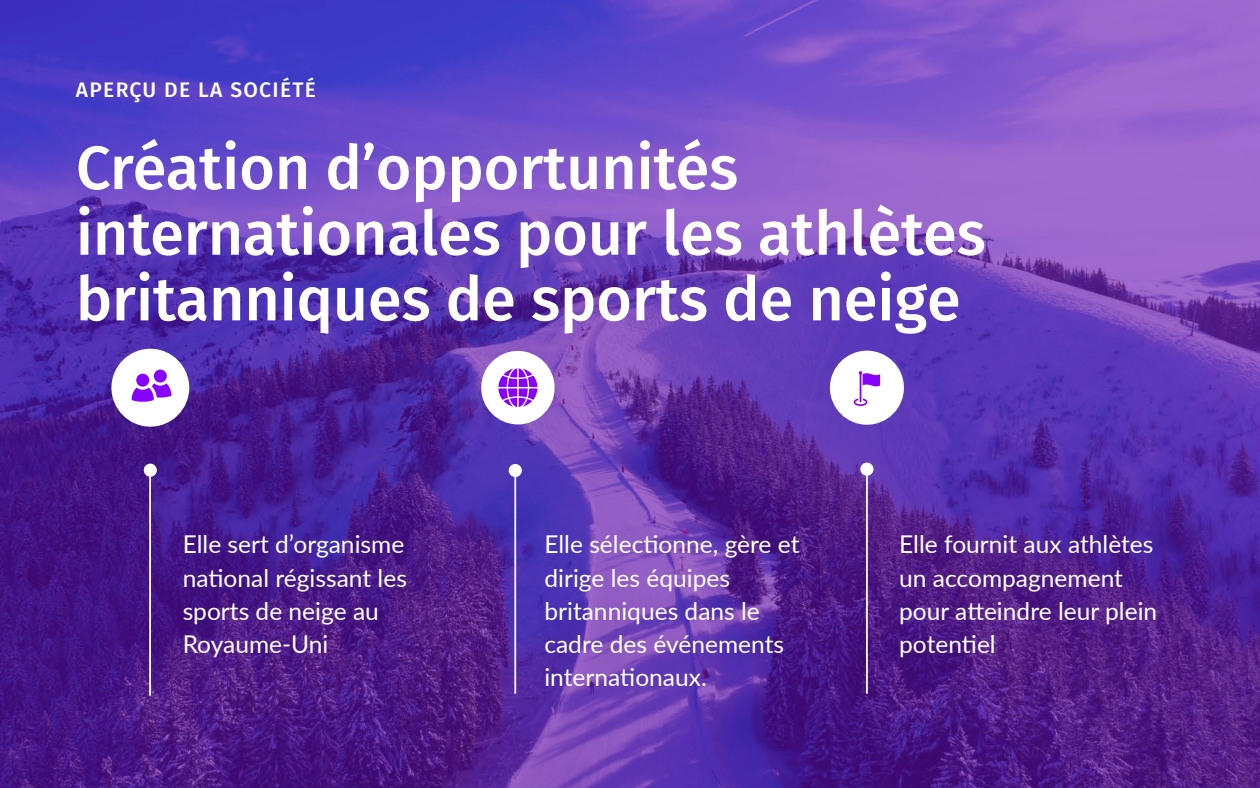
<style>
.page{position:relative;width:1260px;height:788px;background:#fff}
.page>*{position:absolute;margin:0;border:0;box-sizing:border-box;transform-origin:0 0}
.t1{font:500 61.25px/65.6px "Fira Sans";color:#fff}
.t2{font:24.5px/33.2px "Lato";color:#fff}
.t3{font:500 21px "Fira Sans";letter-spacing:.065em;color:#fff}
</style>
<div class="page">
<img style="left:0;top:0;width:1260px;height:788px">
<hr style="left:149px;top:465px;width:2px;height:230px;background:#fff">
<hr style="left:514px;top:469px;width:2px;height:224px;background:#fff">
<hr style="left:866px;top:470px;width:2px;height:223px;background:#fff">
<div style="left:144px;top:463px;width:13px;height:13px;background:#fff;border-radius:50%"></div>
<div style="left:509px;top:464px;width:13px;height:13px;background:#fff;border-radius:50%"></div>
<div style="left:860px;top:462px;width:13px;height:13px;background:#fff;border-radius:50%"></div>
<div style="left:830px;top:350px;width:74px;height:74px;background:#fff;border-radius:50%"></div>
<svg style="left:854px;top:371px;width:26px;height:35px"></svg>
<div style="left:481px;top:351px;width:74px;height:73px;background:#fff;border-radius:50%"></div>
<svg style="left:498px;top:368px;width:39px;height:39px"></svg>
<div style="left:111px;top:349px;width:78px;height:77px;background:#fff;border-radius:50%"></div>
<div style="left:154px;top:369px;width:13px;height:13px;background:#8700ff;border-radius:50%"></div>
<svg style="left:132px;top:383px;width:39px;height:19px"></svg>
<div style="left:136px;top:373px;width:13px;height:13px;background:#8700ff;border-radius:50%"></div>
<p class="t3" style="left:76px;top:73px;width:242px">APERÇU DE LA SOCIÉTÉ</p>
<h1 class="t1" style="left:76px;top:132px;width:911px">Création d’opportunités internationales pour les athlètes britanniques de sports de neige</h1>
<p class="t2" style="left:183px;top:527px;width:226px">Elle sert d’organisme national régissant les sports de neige au<br>Royaume-Uni</p>
<p class="t2" style="left:544px;top:527px;width:257px">Elle sélectionne, gère et dirige les équipes britanniques dans le cadre des événements internationaux.</p>
<p class="t2" style="left:899px;top:526px;width:260px">Elle fournit aux athlètes un accompagnement pour atteindre leur plein potentiel</p>
</div>
